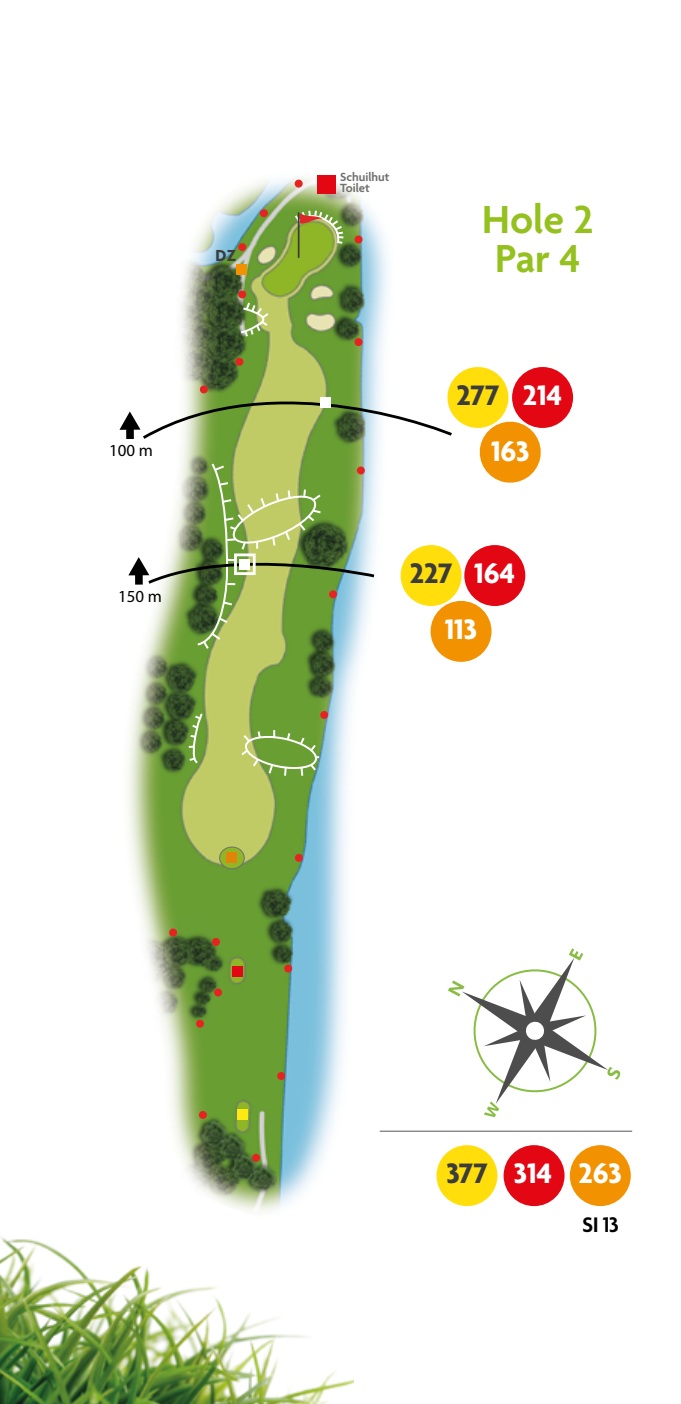
<style>
.page{position:relative;width:681px;height:1404px;background:#fff}
.page>*{position:absolute;margin:0;border:0;box-sizing:border-box;transform-origin:0 0}
.t1{font:600 42.3px/39.3px "Agenda";color:#95c11f;text-align:center}
.t2{font:700 30.3px/55.8px "Agenda";color:#fff;text-align:center}
.t3{font:700 30.3px "Agenda";color:#3c3c3b}
.t4{font:600 22.8px "Agenda";color:#000}
.t5{font:700 17.4px "Agenda";color:#3c3c3b}
.t6{font:16.8px "Myriad Pro";color:#000}
.t7{font:600 12.9px/11.4px "Agenda";color:#706f6f}
.s1{color:#fff}
.s2{color:#3c3c3b}
</style>
<div class="page">
<img style="left:0;top:1237px;width:353px;height:166px">
<img style="left:67px;top:175px;width:443px;height:1079px">
<div style="left:219px;top:847px;width:25px;height:21px;background:#90b627;border-radius:50%"></div>
<div style="left:219px;top:846px;width:25px;height:23px;border:1px solid #706f6f;border-radius:50%"></div>
<svg style="left:239px;top:300px;width:31px;height:39px"></svg>
<div style="left:232px;top:966px;width:10px;height:10px;background:#e30613"></div>
<div style="left:237px;top:1109px;width:10px;height:10px;background:#fcea10"></div>
<div style="left:512px;top:367px;width:60px;height:61px;background:#e30613;border-radius:50%"></div>
<svg style="left:119px;top:361px;width:423px;height:442px"></svg>
<svg style="left:447px;top:948px;width:173px;height:169px"></svg>
<div style="left:436px;top:1144px;width:61px;height:61px;background:#ffde0c;border-radius:50%"></div>
<div style="left:503px;top:1144px;width:61px;height:61px;background:#e30613;border-radius:50%"></div>
<div style="left:569px;top:1144px;width:61px;height:61px;background:#f39200;border-radius:50%"></div>
<svg style="left:293px;top:210px;width:51px;height:48px;background:#90a642"></svg>
<div style="left:227px;top:852px;width:10px;height:11px;background:#e2830a"></div>
<hr style="left:379px;top:1130px;width:253px;height:1px;background:#575756">
<div style="left:317px;top:175px;width:18px;height:18px;background:#e30613"></div>
<div style="left:252px;top:1153px;width:8px;height:8px;background:#e52421;border-radius:50%"></div>
<div style="left:199px;top:1110px;width:8px;height:8px;background:#e52421;border-radius:50%"></div>
<div style="left:212px;top:937px;width:8px;height:8px;background:#e52421;border-radius:50%"></div>
<div style="left:169px;top:928px;width:8px;height:8px;background:#e52421;border-radius:50%"></div>
<div style="left:277px;top:1071px;width:8px;height:8px;background:#e52421;border-radius:50%"></div>
<div style="left:295px;top:853px;width:8px;height:8px;background:#e52421;border-radius:50%"></div>
<div style="left:320px;top:711px;width:8px;height:8px;background:#e52421;border-radius:50%"></div>
<div style="left:329px;top:590px;width:8px;height:8px;background:#e52421;border-radius:50%"></div>
<div style="left:356px;top:466px;width:8px;height:8px;background:#e52421;border-radius:50%"></div>
<div style="left:354px;top:235px;width:8px;height:8px;background:#e52421;border-radius:50%"></div>
<div style="left:294px;top:180px;width:8px;height:8px;background:#e52421;border-radius:50%"></div>
<div style="left:260px;top:209px;width:8px;height:8px;background:#e52421;border-radius:50%"></div>
<div style="left:238px;top:243px;width:8px;height:8px;background:#e52421;border-radius:50%"></div>
<div style="left:238px;top:290px;width:8px;height:8px;background:#e52421;border-radius:50%"></div>
<div style="left:235px;top:358px;width:8px;height:8px;background:#e52421;border-radius:50%"></div>
<div style="left:200px;top:385px;width:8px;height:8px;background:#e52421;border-radius:50%"></div>
<div style="left:236px;top:264px;width:11px;height:10px;background:#f39200"></div>
<div style="left:354px;top:338px;width:8px;height:8px;background:#e52421;border-radius:50%"></div>
<div style="left:284px;top:964px;width:8px;height:8px;background:#e52421;border-radius:50%"></div>
<div style="left:214px;top:988px;width:8px;height:8px;background:#e52421;border-radius:50%"></div>
<div style="left:196px;top:1019px;width:8px;height:8px;background:#e52421;border-radius:50%"></div>
<p class="t5" style="left:215px;top:246px;width:22px">DZ</p>
<p class="t7" style="left:340px;top:172px;width:51px">Schuilhut<br>Toilet</p>
<h1 class="t1" style="left:482px;top:202px;width:113px">Hole 2<br>Par 4</h1>
<p class="t3" style="left:456px;top:379px;width:107px">277 <span class="s1">214</span></p>
<p class="t6" style="left:109px;top:440px;width:45px">100 m</p>
<p class="t2" style="left:491px;top:425px;width:40px">163</p>
<p class="t6" style="left:118px;top:585px;width:45px">150 m</p>
<p class="t2" style="left:409px;top:547px;width:107px"><span class="s2">227</span> 164<br>113</p>
<p class="t2" style="left:446px;top:1147px;width:177px"><span class="s2">377</span> 314 263</p>
<p class="t4" style="left:582px;top:1212px;width:38px">SI 13</p>
</div>
